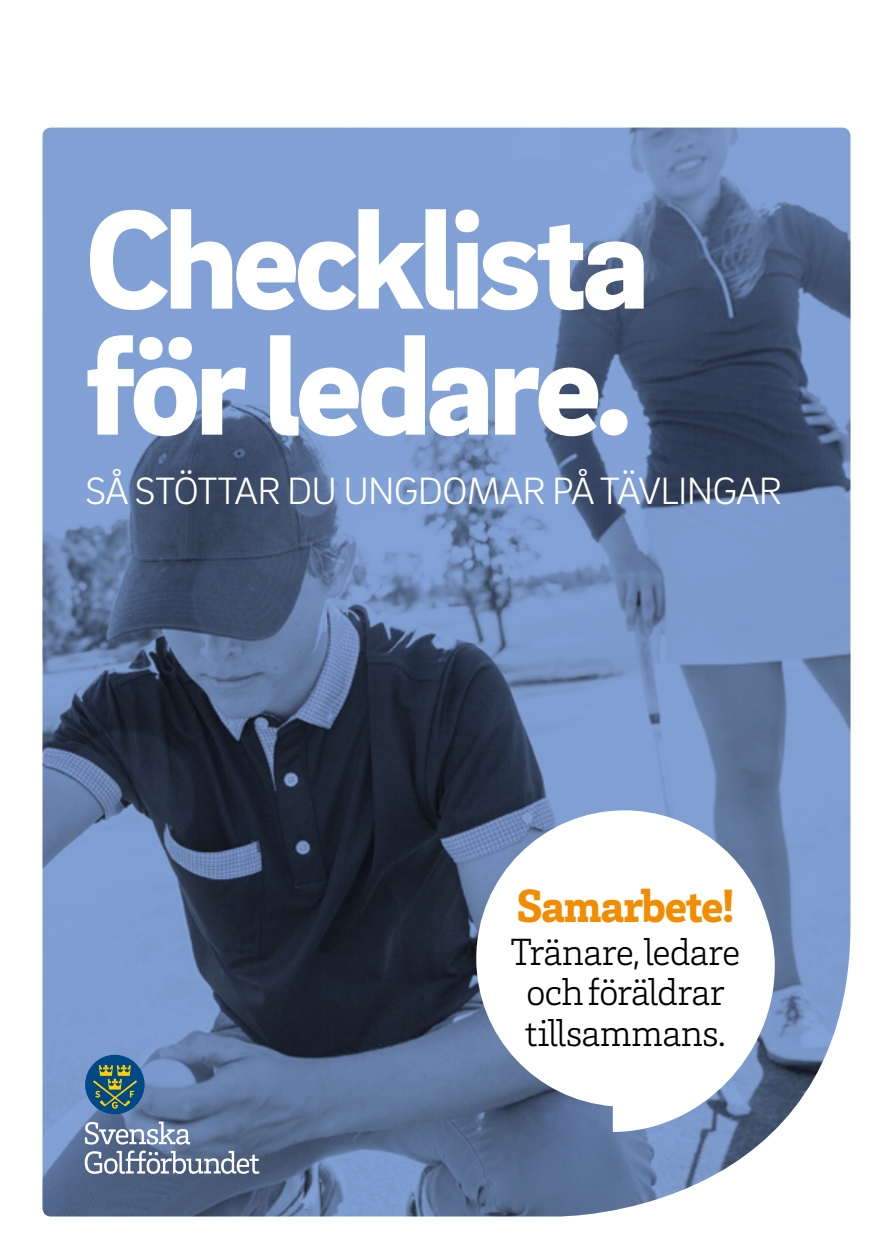
<style>
.page{position:relative;width:893px;height:1259px;background:#fff}
.page>*{position:absolute;margin:0;border:0;box-sizing:border-box;transform-origin:0 0}
.t1{font:900 144px/126px "Brix Sans";letter-spacing:-.045em;color:#fff}
.t2{font:900 47.7px "Brix Slab";letter-spacing:-.03em;color:#f28c00}
.t3{font:300 39px "Brix Sans";letter-spacing:-.02em;color:#fff}
.t4{font:300 38.7px/40.5px "Brix Slab";letter-spacing:-.025em;color:#000;text-align:center}
</style>
<div class="page">
<img style="left:43px;top:128px;width:807px;height:1088px">
<svg style="left:85px;top:1121px;width:105px;height:23px"></svg>
<svg style="left:85px;top:1150px;width:174px;height:23px"></svg>
<svg style="left:85px;top:1054px;width:60px;height:60px"></svg>
<div style="left:88px;top:1057px;width:54px;height:54px;background:#004987;border-radius:50%"></div>
<svg style="left:93px;top:1065px;width:44px;height:43px"></svg>
<svg style="left:476px;top:810px;width:299px;height:322px"></svg>
<h1 class="t1" style="left:85px;top:190px;width:566px">Checklista för ledare.</h1>
<p class="t3" style="left:85px;top:465px;width:698px">SÅ STÖTTAR DU UNGDOMAR PÅ TÄVLINGAR</p>
<p class="t2" style="left:516px;top:874px;width:220px">Samarbete!</p>
<p class="t4" style="left:511px;top:930px;width:231px">Tränare, ledare och föräldrar tillsammans.</p>
</div>
